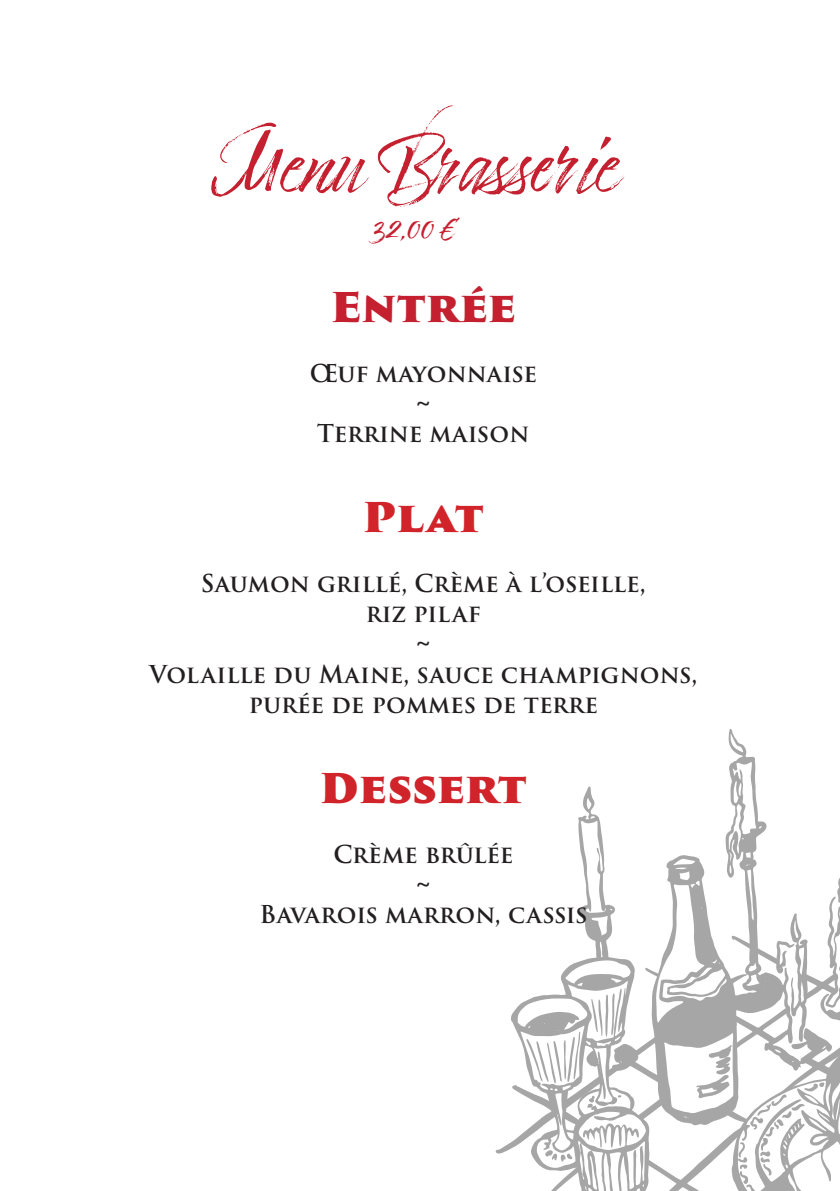
<style>
.page{position:relative;width:840px;height:1191px;background:#fff}
.page>*{position:absolute;margin:0;border:0;box-sizing:border-box;transform-origin:0 0}
.t1{font:70px "Timberline";color:#c4202f}
.t2{font:900 40px "Trajan Pro 3";color:#d1232a}
.t3{font:900 40px "Trajan Pro 3";color:#c4202f}
.t4{font:30px "Timberline";color:#c4202f}
.t5{font:600 24px/30px "Trajan Pro 3";letter-spacing:-.005em;color:#231f20;text-align:center}
</style>
<div class="page">
<svg style="left:725px;top:729px;width:42px;height:123px"></svg>
<svg style="left:578px;top:786px;width:26px;height:66px"></svg>
<svg style="left:495px;top:852px;width:344px;height:339px"></svg>
<p class="t1" style="left:211px;top:126px;width:409px">Menu Brasserie</p>
<p class="t4" style="left:372px;top:210px;width:87px">32,00 €</p>
<p class="t3" style="left:330px;top:276px;width:187px">Entrée</p>
<p class="t5" style="left:309px;top:359px;width:229px">Œuf mayonnaise</p>
<p class="t5" style="left:415px;top:389px;width:17px">~</p>
<p class="t5" style="left:317px;top:419px;width:214px">Terrine maison</p>
<p class="t2" style="left:362px;top:486px;width:123px">Plat</p>
<p class="t5" style="left:201px;top:569px;width:446px">Saumon grillé, Crème à l’oseille,</p>
<p class="t5" style="left:365px;top:599px;width:117px">riz pilaf</p>
<p class="t5" style="left:415px;top:629px;width:17px">~</p>
<p class="t5" style="left:149px;top:659px;width:549px">Volaille du Maine, sauce champignons, purée de pommes de terre</p>
<p class="t2" style="left:319px;top:756px;width:209px">Dessert</p>
<p class="t5" style="left:333px;top:839px;width:181px">Crème brûlée</p>
<p class="t5" style="left:415px;top:869px;width:17px">~</p>
<p class="t5" style="left:259px;top:899px;width:329px">Bavarois marron, cassis</p>
</div>
